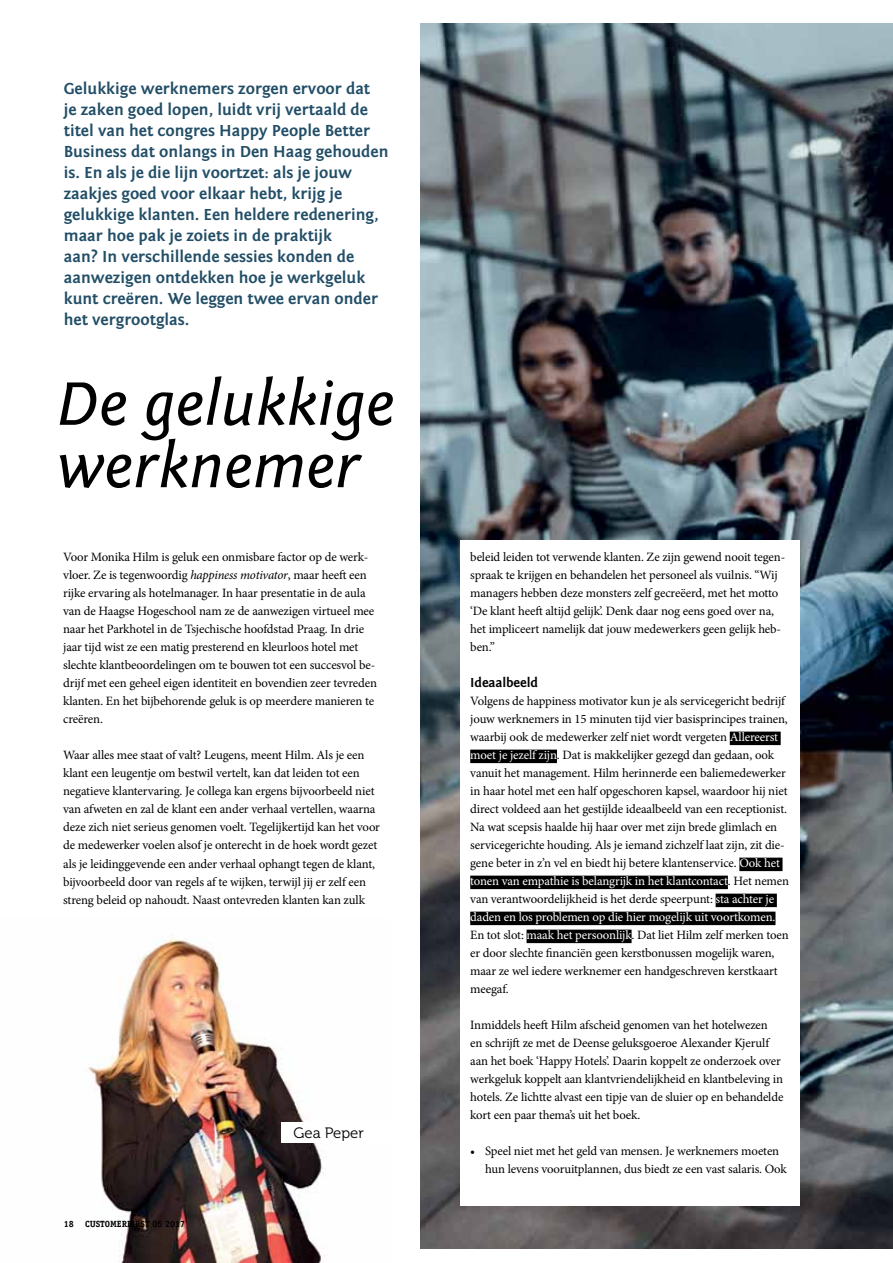
<style>
.page{position:relative;width:893px;height:1263px;background:#fff}
.page>*{position:absolute;margin:0;border:0;box-sizing:border-box;transform-origin:0 0}
.t1{font:italic 64.35px/62.4px "Fontin Sans";color:#000}
.t2{font:700 16.5px/21px "Fontin Sans";color:#224e67}
.t3{font:15px "Museo 300";color:#000}
.t4{font:700 13.5px "Fontin Sans";letter-spacing:-.01em;color:#000}
.t5{font:12.75px/18px "Minion Pro";letter-spacing:-.01em;color:#000}
.t6{font:700 9px "Officina Serif";color:#000}
.s1{font-style:italic}
.s2{color:#fff}
</style>
<div class="page">
<img style="left:88px;top:934px;width:238px;height:329px">
<img style="left:421px;top:23px;width:472px;height:1225px">
<div style="left:282px;top:1123px;width:117px;height:20px;background:#fff"></div>
<div style="left:461px;top:540px;width:339px;height:665px;background:#fff"></div>
<div style="left:730px;top:732px;width:51px;height:13px;background:#000"></div>
<div style="left:470px;top:750px;width:87px;height:13px;background:#000"></div>
<div style="left:739px;top:858px;width:43px;height:13px;background:#000"></div>
<div style="left:470px;top:876px;width:258px;height:13px;background:#000"></div>
<div style="left:716px;top:894px;width:61px;height:13px;background:#000"></div>
<div style="left:470px;top:912px;width:305px;height:13px;background:#000"></div>
<div style="left:527px;top:930px;width:105px;height:13px;background:#000"></div>
<p class="t2" style="left:64px;top:78px;width:326px">Gelukkige werknemers zorgen ervoor dat<br>je zaken goed lopen, luidt vrij vertaald de titel van het congres Happy People Better Business dat onlangs in Den Haag gehouden is. En als je die lijn voortzet: als je jouw zaakjes goed voor elkaar hebt, krijg je gelukkige klanten. Een heldere redenering, maar hoe pak je zoiets in de praktijk<br>aan? In verschillende sessies konden de aanwezigen ontdekken hoe je werkgeluk kunt creëren. We leggen twee ervan onder het vergrootglas.</p>
<h1 class="t1" style="left:56px;top:373px;width:340px">De gelukkige werknemer</h1>
<p class="t5" style="left:63px;top:548px;width:315px">Voor Monika Hilm is geluk een onmisbare factor op de werk&shy;vloer. Ze is tegenwoordig <span class="s1">happiness motivator</span>, maar heeft een rijke ervaring als hotelmanager. In haar presentatie in de aula van de Haagse Hogeschool nam ze de aanwezigen virtueel mee naar het Parkhotel in de Tsjechische hoofdstad Praag. In drie jaar tijd wist ze een matig presterend en kleurloos hotel met slechte klantbeoordelingen om te bouwen tot een succesvol be&shy;drijf met een geheel eigen identiteit en bovendien zeer tevreden klanten. En het bijbehorende geluk is op meerdere manieren te creëren.</p>
<p class="t5" style="left:63px;top:746px;width:318px">Waar alles mee staat of valt? Leugens, meent Hilm. Als je een klant een leugentje om bestwil vertelt, kan dat leiden tot een negatieve klantervaring. Je collega kan ergens bijvoorbeeld niet van afweten en zal de klant een ander verhaal vertellen, waarna deze zich niet serieus genomen voelt. Tegelijkertijd kan het voor de medewerker voelen alsof je onterecht in de hoek wordt gezet als je leidinggevende een ander verhaal ophangt tegen de klant, bijvoorbeeld door van regels af te wijken, terwijl jij er zelf een streng beleid op nahoudt. Naast ontevreden klanten kan zulk</p>
<p class="t6" style="left:64px;top:1219px;width:12px">18</p>
<p class="t6" style="left:85px;top:1219px;width:102px">CUSTOMERFIRST 05 2017</p>
<p class="t3" style="left:294px;top:1125px;width:72px">Gea Peper</p>
<p class="t5" style="left:470px;top:548px;width:316px">beleid leiden tot verwende klanten. Ze zijn gewend nooit tegen&shy;spraak te krijgen en behandelen het personeel als vuilnis. “Wij managers hebben deze monsters zelf gecreëerd, met het motto ‘De klant heeft altijd gelijk’. Denk daar nog eens goed over na, het impliceert namelijk dat jouw medewerkers geen gelijk heb&shy;ben.”</p>
<p class="t4" style="left:470px;top:675px;width:69px">Ideaalbeeld</p>
<p class="t5" style="left:470px;top:692px;width:320px">Volgens de happiness motivator kun je als servicegericht bedrijf jouw werknemers in 15 minuten tijd vier basisprincipes trainen, waarbij ook de medewerker zelf niet wordt vergeten <span class="s2">Allereerst moet je jezelf zijn</span>. Dat is makkelijker gezegd dan gedaan, ook vanuit het management. Hilm herinnerde een baliemedewerker in haar hotel met een half opgeschoren kapsel, waardoor hij niet direct voldeed aan het gestijlde ideaalbeeld van een receptionist.<br>Na wat scepsis haalde hij haar over met zijn brede glimlach en servicegerichte houding. Als je iemand zichzelf laat zijn, zit die&shy;gene beter in z’n vel en biedt hij betere klantenservice. <span class="s2">Ook het tonen van empathie is belangrijk in het klantcontact</span>. Het nemen van verantwoordelijkheid is het derde speerpunt: <span class="s2">sta achter je daden en los problemen op die hier mogelijk uit voortkomen.<br></span>En tot slot: <span class="s2">maak het persoonlijk</span>. Dat liet Hilm zelf merken toen er door slechte financiën geen kerstbonussen mogelijk waren, maar ze wel iedere werknemer een handgeschreven kerstkaart meegaf.</p>
<p class="t5" style="left:470px;top:1016px;width:315px">Inmiddels heeft Hilm afscheid genomen van het hotelwezen<br>en schrijft ze met de Deense geluksgoeroe Alexander Kjerulf aan het boek ‘Happy Hotels’. Daarin koppelt ze onderzoek over werkgeluk koppelt aan klantvriendelijkheid en klantbeleving in hotels. Ze lichtte alvast een tipje van de sluier op en behandelde kort een paar thema’s uit het boek.</p>
<p class="t5" style="left:485px;top:1142px;width:303px;text-indent:-15px">• Speel niet met het geld van mensen. Je werknemers moeten hun levens vooruitplannen, dus biedt ze een vast salaris. Ook</p>
</div>
